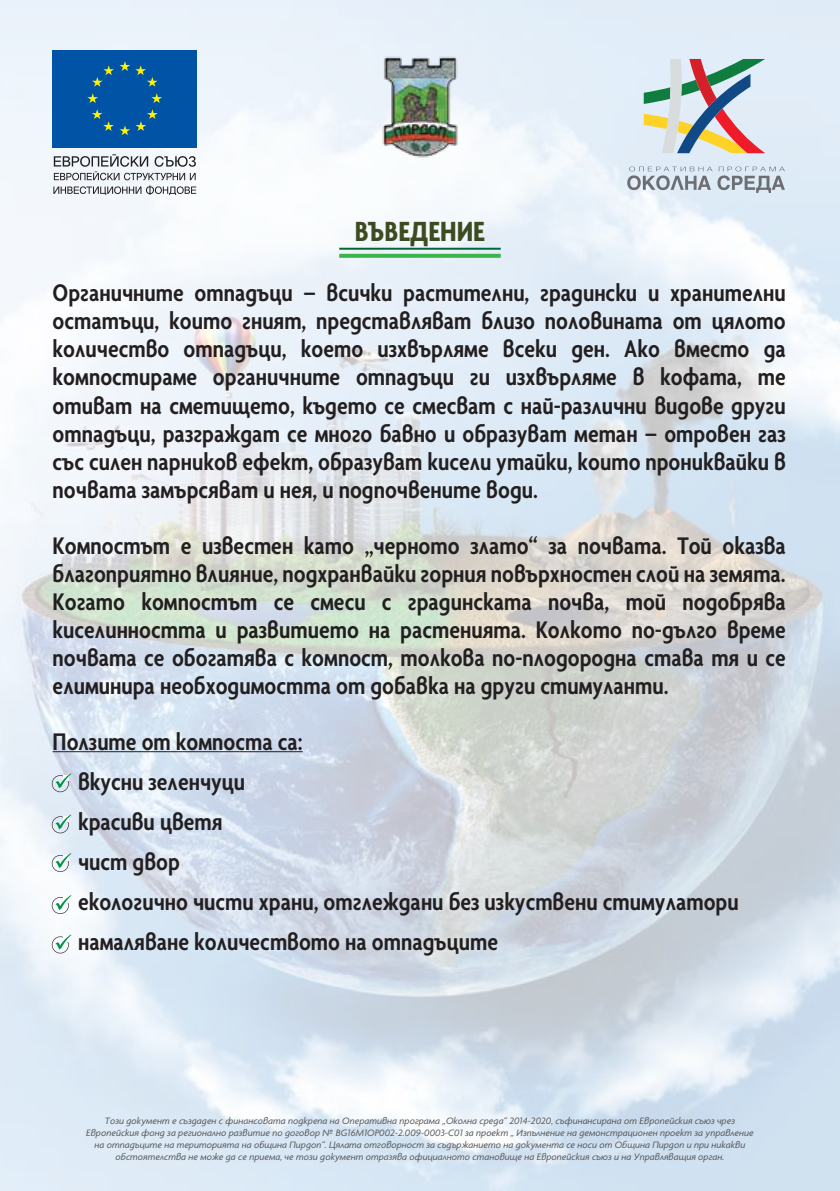
<style>
.page{position:relative;width:840px;height:1191px;background:#fff}
.page>*{position:absolute;margin:0;border:0;box-sizing:border-box;transform-origin:0 0}
.t1{font:700 condensed 30px "Agenda Bg";color:#3d4b20}
.t2{font:600 condensed 26px/28px "Agenda Bg";color:#231f20;text-align:justify}
.t3{font:italic 10px/12px "Agenda Bg";color:#58595b;text-align:center}
</style>
<div class="page">
<img style="left:0;top:0;width:839px;height:1191px">
<div style="left:53px;top:50px;width:144px;height:97px;background:#0053a5"></div>
<svg style="left:87px;top:93px;width:11px;height:10px"></svg>
<svg style="left:92px;top:61px;width:65px;height:26px"></svg>
<svg style="left:92px;top:109px;width:66px;height:26px"></svg>
<svg style="left:151px;top:93px;width:11px;height:10px"></svg>
<svg style="left:53px;top:154px;width:143px;height:41px"></svg>
<svg style="left:627px;top:166px;width:157px;height:27px;background:#bfc8d1"></svg>
<img style="left:643px;top:59px;width:121px;height:45px">
<img style="left:643px;top:114px;width:18px;height:39px">
<img style="left:689px;top:59px;width:27px;height:15px">
<img style="left:750px;top:108px;width:14px;height:45px">
<img style="left:661px;top:59px;width:20px;height:94px">
<img style="left:676px;top:74px;width:74px;height:79px">
<hr style="left:53px;top:751px;width:249px;height:1px;background:#231f20">
<hr style="left:339px;top:248px;width:161px;height:2px;background:#006838">
<svg style="left:339px;top:254px;width:161px;height:4px"></svg>
<svg style="left:52px;top:773px;width:19px;height:19px"></svg>
<svg style="left:52px;top:814px;width:19px;height:19px"></svg>
<svg style="left:52px;top:853px;width:19px;height:19px"></svg>
<svg style="left:52px;top:895px;width:19px;height:19px"></svg>
<svg style="left:52px;top:934px;width:19px;height:19px"></svg>
<img style="left:371px;top:51px;width:97px;height:111px">
<p class="t1" style="left:354px;top:214px;width:132px">ВЪВЕДЕНИЕ</p>
<p class="t2" style="left:53px;top:279px;width:734px">Органичните отпадъци – всички растителни, градински и хранителни остатъци, които гният, представляват близо половината от цялото количество отпадъци, което изхвърляме всеки ден. Ако вместо да компостираме органичните отпадъци ги изхвърляме в кофата, те отиват на сметището, където се смесват с най-различни видове други отпадъци, разграждат се много бавно и образуват метан – отровен газ със силен парников ефект, образуват кисели утайки, които прониквайки в почвата замърсяват и нея, и подпочвените води.</p>
<p class="t2" style="left:53px;top:531px;width:734px">Компостът е известен като „черното злато“ за почвата. Той оказва благоприятно влияние, подхранвайки горния повърхностен слой на земята.<br>Когато компостът се смеси с градинската почва, той подобрява киселинността и развитието на растенията. Колкото по-дълго време почвата се обогатява с компост, толкова по-плодородна става тя и се елиминира необходимостта от добавка на други стимуланти.</p>
<p class="t2" style="left:78px;top:721px;width:661px;line-height:40px;text-align:left;text-indent:-25px">Ползите от компоста са:<br>вкусни зеленчуци<br>красиви цветя<br>чист двор<br>екологично чисти храни, отглеждани без изкуствени стимулатори намаляване количеството на отпадъците</p>
<p class="t3" style="left:86px;top:1115px;width:668px">Този документ е създаден с финансовата подкрепа на Оперативна програма „Околна среда“ 2014-2020, съфинансирана от Европейския съюз чрез Европейския фонд за регионално развитие по договор № BG16M1OP002-2.009-0003-C01 за проект „ Изпълнение на демонстрационен проект за управление на отпадъците на територията на община Пирдоп“. Цялата отговорност за съдържанието на документа се носи от Община Пирдоп и при никакви обстоятелства не може да се приема, че този документ отразява официалното становище на Европейския съюз и на Управляващия орган.</p>
</div>
